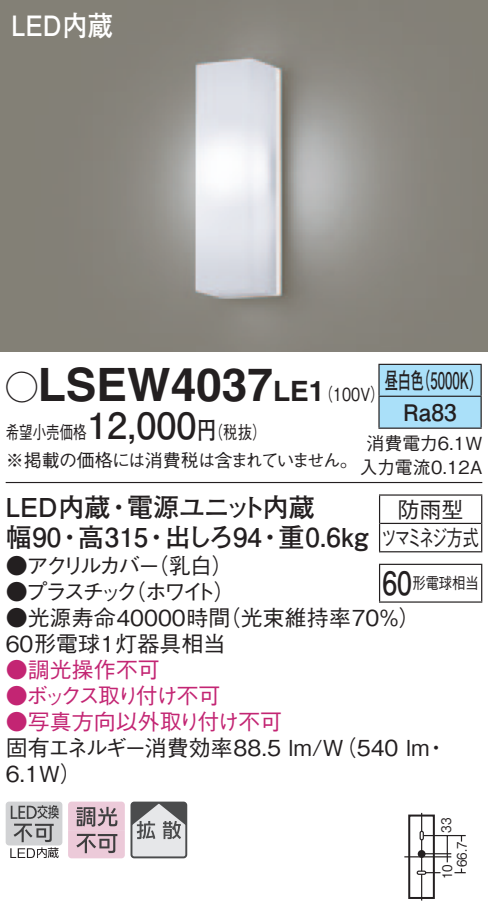
<style>
.page{position:relative;width:488px;height:920px;background:#fff}
.page>*{position:absolute;margin:0;border:0;box-sizing:border-box;transform-origin:0 0}
.t1{font:700 46px "Helvetica LT Std";color:#231f20}
.t2{font:700 36px "Futo Go B101 Pro";color:#231f20}
.t3{font:700 32px "Futo Go B101 Pro";color:#231f20;scale:.83 1}
.t4{font:700 28px "Futo Go B101 Pro";color:#fff;scale:.9 1}
.t5{font:700 28px "Helvetica LT Std";color:#231f20}
.t6{font:700 26px "Futo Go B101 Pro";color:#231f20}
.t7{font:700 26px "Futo Go B101 Pro";letter-spacing:-.05em;color:#231f20}
.t8{font:700 22.8px/32px "Futo Go B101 Pro";color:#231f20;scale:.58 1}
.t9{font:500 22px/26px "Gothic BBB Pro";color:#231f20}
.t10{font:500 22px/26px "Gothic BBB Pro";letter-spacing:-.055em;color:#c32573}
.t11{font:500 22px "Gothic BBB Pro";color:#c32573}
.t12{font:500 22px/26px "Gothic BBB Pro";letter-spacing:-.15em;color:#231f20}
.t13{font:500 22px/28.4px "Gothic BBB Pro";letter-spacing:-.105em;color:#231f20;text-align:center}
.t14{font:500 18px/28px "Gothic BBB Pro";letter-spacing:-.04em;color:#231f20;scale:.75 1}
.t15{font:500 18px/24px "Gothic BBB Pro";color:#231f20;text-align:center}
.t16{font:500 18px "Gothic BBB Pro";color:#231f20;scale:.8 1}
.t17{font:500 16px "Gothic BBB Pro";color:#231f20;scale:.83 1}
.t18{font:13.2px/14.8px "Gothic BBB Pro Medium 90 pv RKSJ H";color:#231f20;scale:.9 1}
.s1{font-family:"Ford Classification 1";font-weight:400;font-size:32px}
.s2{font-family:"Futo Go B101 Pro";font-weight:700;font-size:24px}
.s3{font-family:"Helvetica LT Std";font-weight:700;font-size:28px}
</style>
<div class="page">
<img style="left:0;top:0;width:488px;height:352px">
<div style="left:6px;top:801px;width:56px;height:44px;background:#d1d2d4;border-radius:3px"></div>
<svg style="left:10px;top:805px;width:49px;height:52px"></svg>
<svg style="left:68px;top:801px;width:57px;height:57px;background:#c9afbb"></svg>
<svg style="left:133px;top:804px;width:51px;height:51px;background:#b3b4b6"></svg>
<div style="left:130px;top:801px;width:57px;height:57px;border:2px solid #4b4c4d;border-radius:3px"></div>
<hr style="left:6px;top:481px;width:476px;height:2px;background:#231f20">
<div style="left:379px;top:365px;width:101px;height:62px;background:#aae0f9"></div>
<hr style="left:378px;top:363px;width:103px;height:2px;background:#231f20">
<hr style="left:378px;top:365px;width:1px;height:30px;background:#231f20">
<hr style="left:480px;top:365px;width:1px;height:30px;background:#231f20">
<hr style="left:378px;top:395px;width:103px;height:2px;background:#231f20">
<hr style="left:378px;top:396px;width:1px;height:31px;background:#231f20">
<hr style="left:480px;top:396px;width:1px;height:31px;background:#231f20">
<hr style="left:378px;top:427px;width:103px;height:1px;background:#231f20">
<svg style="left:379px;top:495px;width:1px;height:56px"></svg>
<hr style="left:379px;top:494px;width:103px;height:1px;background:#231f20">
<svg style="left:481px;top:495px;width:1px;height:56px"></svg>
<hr style="left:380px;top:522px;width:101px;height:2px;background:#231f20">
<hr style="left:379px;top:551px;width:103px;height:1px;background:#231f20">
<hr style="left:379px;top:564px;width:1px;height:37px;background:#231f20">
<hr style="left:379px;top:563px;width:103px;height:1px;background:#231f20">
<hr style="left:481px;top:564px;width:1px;height:37px;background:#231f20">
<hr style="left:379px;top:601px;width:103px;height:1px;background:#231f20">
<div style="left:416px;top:870px;width:10px;height:4px;border:1px solid #231f20;border-radius:2px"></div>
<div style="left:419px;top:830px;width:5px;height:10px;border:1px solid #231f20;border-radius:2px"></div>
<hr style="left:404px;top:855px;width:47px;height:2px;background:#231f20">
<hr style="left:421px;top:852px;width:30px;height:2px;background:#231f20">
<svg style="left:421px;top:812px;width:1px;height:19px"></svg>
<hr style="left:421px;top:839px;width:1px;height:31px;background:#231f20">
<svg style="left:417px;top:849px;width:8px;height:8px"></svg>
<svg style="left:421px;top:871px;width:19px;height:29px"></svg>
<hr style="left:423px;top:834px;width:42px;height:1px;background:#231f20">
<svg style="left:446px;top:835px;width:2px;height:27px"></svg>
<svg style="left:454px;top:868px;width:11px;height:5px"></svg>
<svg style="left:460px;top:835px;width:2px;height:6px"></svg>
<div style="left:408px;top:814px;width:26px;height:84px;border:2px solid #231f20"></div>
<p class="t4" style="left:11px;top:3px;width:114px">LED内蔵</p>
<h1 class="t1" style="left:6px;top:357px;width:269px"><span class="s1">A</span>LSEW4037</h1>
<p class="t16" style="left:197px;top:417px;width:88px">（<span class="s2">円</span>税抜(</p>
<p class="t8" style="left:417px;top:361px;width:115px">（5000 (K</p>
<p class="t8" style="left:403px;top:361px;width:94px;text-indent:-19px">昼白色<br>Ra83</p>
<p class="t5" style="left:273px;top:374px;width:37px">LE</p>
<p class="t16" style="left:309px;top:380px;width:96px">（<span class="s3">1</span> 100 (V</p>
<h2 class="t2" style="left:87px;top:396px;width:111px">12,000</h2>
<p class="t14" style="left:6px;top:416px;width:471px">希望小売価格<br>※掲載の価格には消費税は含まれていません。</p>
<p class="t7" style="left:127px;top:486px;width:189px">電源ユニット内蔵</p>
<p class="t15" style="left:359px;top:429px;width:124px">消費電力6.1W入力電流0.12A</p>
<p class="t6" style="left:6px;top:486px;width:106px">LED内蔵</p>
<p class="t13" style="left:381px;top:492px;width:99px">防雨型<br>ツマミネジ方式</p>
<p class="t6" style="left:106px;top:486px;width:27px">・</p>
<p class="t6" style="left:278px;top:516px;width:91px">重0.6kg</p>
<p class="t6" style="left:6px;top:516px;width:57px">幅90</p>
<p class="t6" style="left:78px;top:516px;width:72px">高315</p>
<p class="t6" style="left:165px;top:516px;width:99px">出しろ94</p>
<p class="t6" style="left:57px;top:516px;width:27px">・</p>
<p class="t6" style="left:144px;top:516px;width:27px">・</p>
<p class="t6" style="left:257px;top:516px;width:27px">・</p>
<p class="t9" style="left:147px;top:549px;width:88px">（乳白(</p>
<p class="t12" style="left:124px;top:549px;width:113px;text-indent:-118px">●アクリルカバー<br>（ホワイト(</p>
<p class="t9" style="left:6px;top:575px;width:133px">●プラスチック</p>
<h3 class="t3" style="left:382px;top:557px;width:37px">60</h3>
<p class="t17" style="left:412px;top:570px;width:81px">形電球相当</p>
<p class="t9" style="left:219px;top:601px;width:203px">（光束維持率70％(</p>
<p class="t9" style="left:6px;top:601px;width:226px">●光源寿命40000時間<br>60形電球1灯器具相当</p>
<p class="t10" style="left:44px;top:653px;width:178px;text-indent:-38px">●調光操作不可<br>ックス取り付け不可</p>
<p class="t11" style="left:6px;top:677px;width:44px">●ボ</p>
<p class="t11" style="left:6px;top:703px;width:278px">●写真方向以外取り付け不可</p>
<p class="t9" style="left:6px;top:731px;width:425px">固有エネルギー消費効率88.5 lm （W/ 540 lm<br>6.1W(</p>
<p class="t9" style="left:425px;top:731px;width:23px">・</p>
<p class="t18" style="left:437px;top:832px;width:18px;rotate:-90deg">33</p>
<p class="t18" style="left:438px;top:866px;width:30px;text-indent:-12px;rotate:-90deg">10<br>66.7</p>
</div>
